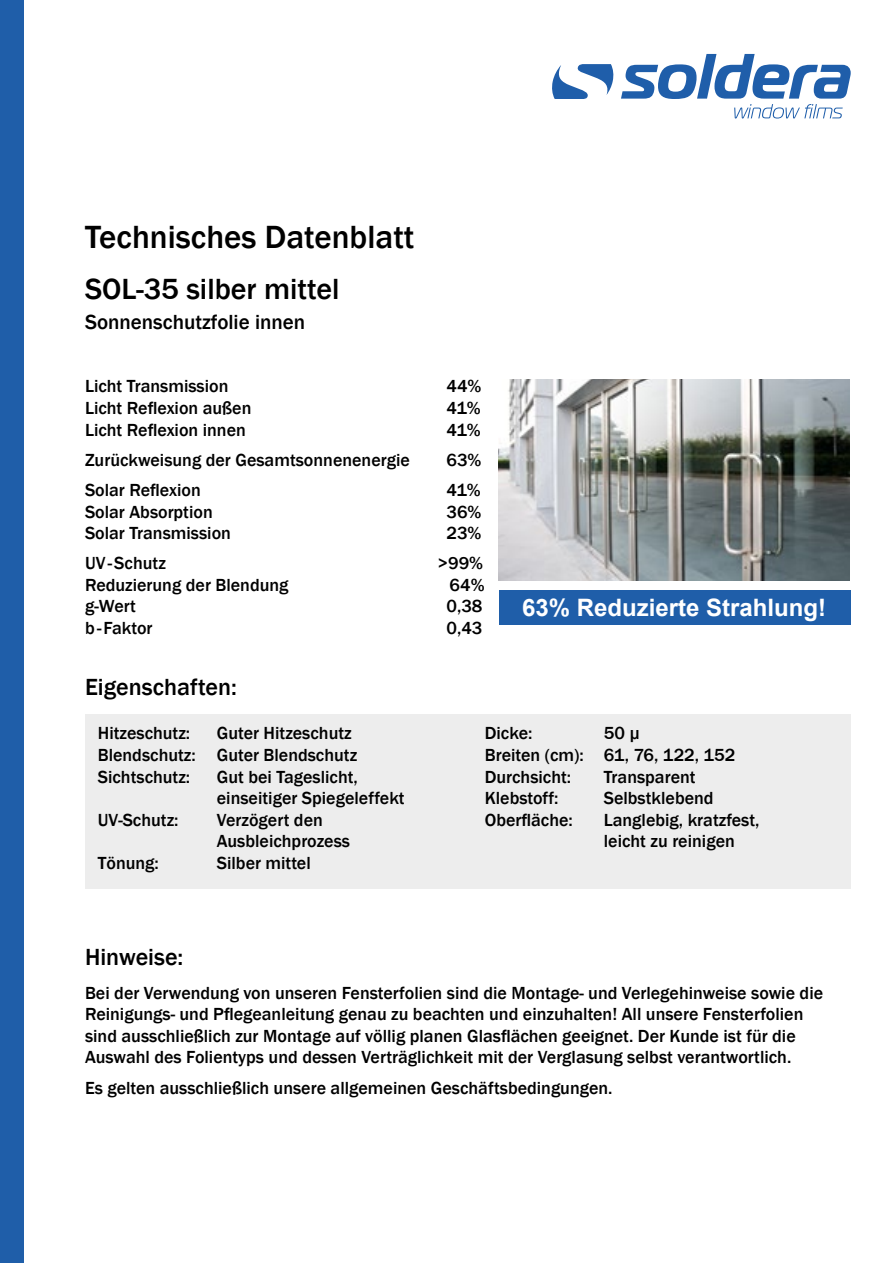
<style>
.page{position:relative;width:893px;height:1263px;background:#fff}
.page>*{position:absolute;margin:0;border:0;box-sizing:border-box;transform-origin:0 0}
.t1{font:500 33px "Franklin Gothic";color:#000}
.t2{font:500 30px "Franklin Gothic";color:#000}
.t3{font:700 24px "Arial";color:#fff}
.t4{font:500 24px "Franklin Gothic";color:#000}
.t5{font:500 21px "Franklin Gothic";color:#000}
.t6{font:500 18px/21.6px "Franklin Gothic";color:#000}
</style>
<div class="page">
<svg style="left:552px;top:64px;width:62px;height:35px"></svg>
<svg style="left:621px;top:54px;width:230px;height:65px"></svg>
<div style="left:0;top:0;width:24px;height:1263px;background:#1f5ea9"></div>
<div style="left:499px;top:591px;width:351px;height:34px;background:#1f5ea9"></div>
<img style="left:499px;top:380px;width:351px;height:200px">
<div style="left:85px;top:714px;width:765px;height:174px;background:#ededed"></div>
<p class="t1" style="left:85px;top:217px;width:331px">Technisches Datenblatt</p>
<p class="t2" style="left:85px;top:271px;width:256px">SOL-35 silber mittel</p>
<p class="t5" style="left:85px;top:309px;width:222px">Sonnenschutzfolie innen</p>
<p class="t6" style="left:85px;top:376px;width:145px">Licht Transmission</p>
<p class="t6" style="left:446px;top:376px;width:36px">44%</p>
<p class="t6" style="left:85px;top:397px;width:168px">Licht Reflexion außen</p>
<p class="t6" style="left:446px;top:397px;width:36px">41%</p>
<p class="t6" style="left:85px;top:419px;width:162px">Licht Reflexion innen</p>
<p class="t6" style="left:446px;top:419px;width:36px">41%</p>
<p class="t6" style="left:85px;top:449px;width:326px">Zurückweisung der Gesamtsonnenenergie</p>
<p class="t6" style="left:446px;top:449px;width:36px">63%</p>
<p class="t6" style="left:85px;top:479px;width:117px">Solar Reflexion</p>
<p class="t6" style="left:446px;top:479px;width:36px">41%</p>
<p class="t6" style="left:85px;top:501px;width:129px">Solar Absorption</p>
<p class="t6" style="left:446px;top:501px;width:36px">36%</p>
<p class="t6" style="left:85px;top:522px;width:147px">Solar Transmission</p>
<p class="t6" style="left:446px;top:522px;width:36px">23%</p>
<p class="t6" style="left:85px;top:553px;width:82px">UV-Schutz</p>
<p class="t6" style="left:438px;top:553px;width:47px">&gt;99%</p>
<p class="t6" style="left:85px;top:574px;width:205px">Reduzierung der Blendung</p>
<p class="t6" style="left:450px;top:574px;width:36px">64%</p>
<p class="t6" style="left:85px;top:596px;width:52px">g-Wert</p>
<p class="t6" style="left:446px;top:596px;width:37px">0,38</p>
<p class="t6" style="left:85px;top:617px;width:69px">b-Faktor</p>
<p class="t6" style="left:446px;top:617px;width:37px">0,43</p>
<p class="t4" style="left:85px;top:672px;width:153px">Eigenschaften:</p>
<p class="t3" style="left:522px;top:591px;width:306px">63% Reduzierte Strahlung!</p>
<p class="t6" style="left:98px;top:723px;width:94px">Hitzeschutz:</p>
<p class="t6" style="left:217px;top:723px;width:136px">Guter Hitzeschutz</p>
<p class="t6" style="left:98px;top:744px;width:261px">Blendschutz: Guter Blendschutz</p>
<p class="t6" style="left:98px;top:766px;width:94px">Sichtschutz:</p>
<p class="t6" style="left:217px;top:766px;width:143px">Gut bei Tageslicht,</p>
<p class="t6" style="left:217px;top:788px;width:189px">einseitiger Spiegeleffekt</p>
<p class="t6" style="left:98px;top:809px;width:82px">UV-Schutz:</p>
<p class="t6" style="left:217px;top:809px;width:108px">Verzögert den</p>
<p class="t6" style="left:217px;top:831px;width:135px">Ausbleichprozess</p>
<p class="t6" style="left:98px;top:852px;width:63px">Tönung:</p>
<p class="t6" style="left:217px;top:852px;width:95px">Silber mittel</p>
<p class="t4" style="left:85px;top:942px;width:100px">Hinweise:</p>
<p class="t6" style="left:485px;top:723px;width:49px">Dicke:</p>
<p class="t6" style="left:604px;top:723px;width:38px">50 µ</p>
<p class="t6" style="left:485px;top:744px;width:252px">Breiten (cm): 61, 76, 122, 152</p>
<p class="t6" style="left:485px;top:766px;width:88px">Durchsicht:</p>
<p class="t6" style="left:604px;top:766px;width:93px">Transparent</p>
<p class="t6" style="left:485px;top:788px;width:75px">Klebstoff:</p>
<p class="t6" style="left:604px;top:788px;width:111px">Selbstklebend</p>
<p class="t6" style="left:485px;top:809px;width:90px">Oberfläche:</p>
<p class="t6" style="left:604px;top:809px;width:157px">Langlebig, kratzfest,</p>
<p class="t6" style="left:604px;top:831px;width:133px">leicht zu reinigen</p>
<p class="t6" style="left:85px;top:982px;width:740px">Bei der Verwendung von unseren Fensterfolien sind die Montage- und Verlegehinweise sowie die<br>Reinigungs- und Pflegeanleitung genau zu beachten und einzuhalten! All unsere Fensterfolien sind ausschließlich zur Montage auf völlig planen Glasflächen geeignet. Der Kunde ist für die</p>
<p class="t6" style="left:85px;top:1047px;width:708px">Auswahl des Folientyps und dessen Verträglichkeit mit der Verglasung selbst verantwortlich.</p>
<p class="t6" style="left:85px;top:1077px;width:529px">Es gelten ausschließlich unsere allgemeinen Geschäftsbedingungen.</p>
</div>
